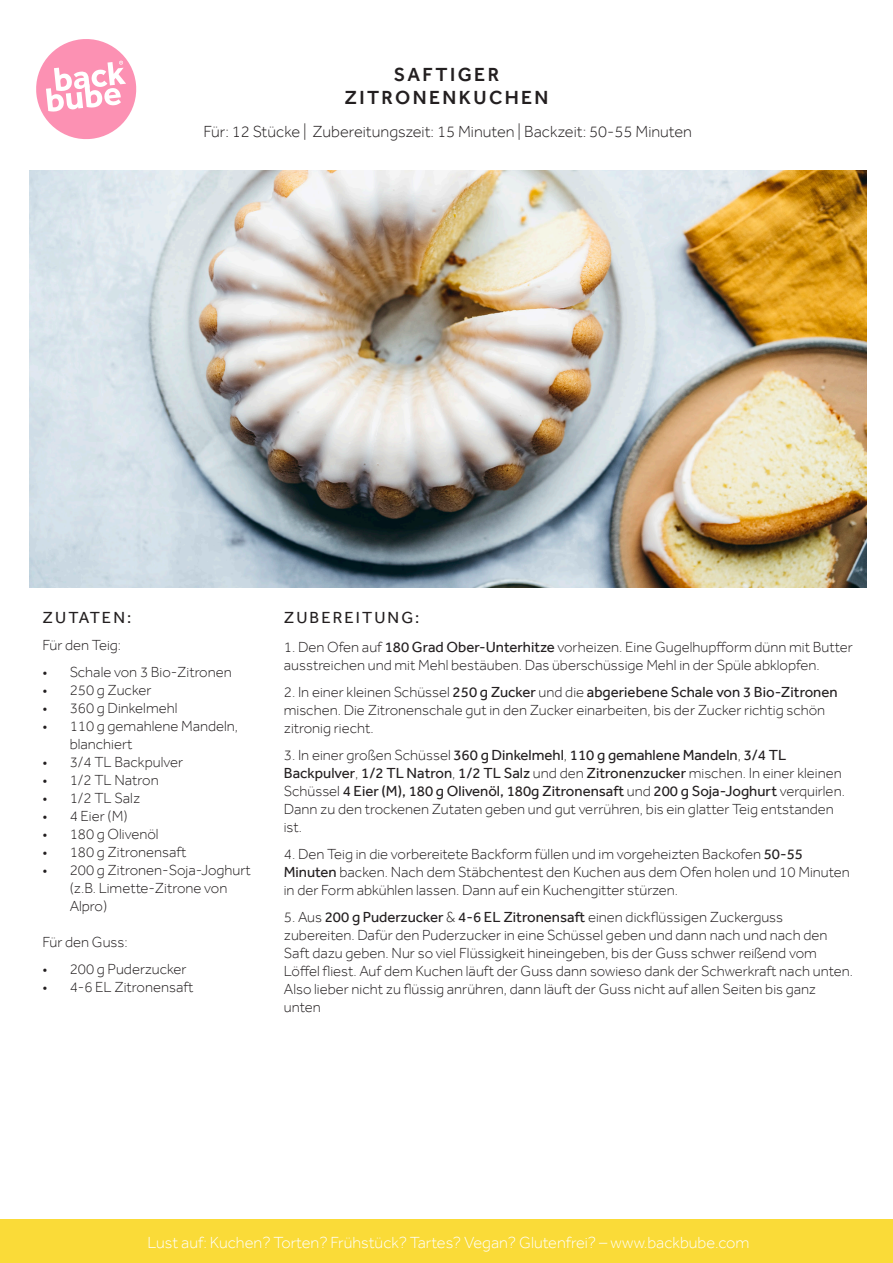
<style>
.page{position:relative;width:893px;height:1263px;background:#fff}
.page>*{position:absolute;margin:0;border:0;box-sizing:border-box;transform-origin:0 0}
.t1{font:500 19.5px "Effra";letter-spacing:.125em;color:#231f20}
.t2{font:300 16.5px "Effra";color:#fff}
.t3{font:300 16.5px "Effra";color:#231f20}
.t4{font:16.5px "Effra";letter-spacing:.125em;color:#231f20}
.t5{font:300 15px/18px "Effra";color:#231f20}
.s1{font-weight:400}
</style>
<div class="page">
<div style="left:0;top:1220px;width:893px;height:43px;background:#fadb38"></div>
<svg style="left:36px;top:39px;width:101px;height:100px"></svg>
<img style="left:30px;top:170px;width:836px;height:417px">
<p class="t1" style="left:394px;top:63px;width:107px">SAFTIGER</p>
<p class="t1" style="left:344px;top:86px;width:206px">ZITRONENKUCHEN</p>
<p class="t3" style="left:204px;top:122px;width:490px">Für: 12 Stücke | Zubereitungszeit: 15 Minuten | Backzeit: 50-55 Minuten</p>
<p class="t4" style="left:43px;top:608px;width:90px">ZUTATEN:</p>
<p class="t5" style="left:43px;top:636px;width:80px">Für den Teig:</p>
<p class="t5" style="left:43px;top:663px;width:191px">• Schale von 3 Bio-Zitronen</p>
<p class="t5" style="left:43px;top:681px;width:110px">• 250 g Zucker</p>
<p class="t5" style="left:43px;top:699px;width:136px">• 360 g Dinkelmehl</p>
<p class="t5" style="left:70px;top:717px;width:170px;text-indent:-27px">• 110 g gemahlene Mandeln, blanchiert</p>
<p class="t5" style="left:43px;top:753px;width:142px">• 3/4 TL Backpulver</p>
<p class="t5" style="left:43px;top:771px;width:118px">• 1/2 TL Natron</p>
<p class="t5" style="left:43px;top:789px;width:99px">• 1/2 TL Salz</p>
<p class="t5" style="left:43px;top:807px;width:86px">• 4 Eier (M)</p>
<p class="t5" style="left:43px;top:825px;width:118px">• 180 g Olivenöl</p>
<p class="t5" style="left:43px;top:843px;width:145px">• 180 g Zitronensaft</p>
<p class="t5" style="left:70px;top:861px;width:183px;text-indent:-27px">• 200 g Zitronen-Soja-Joghurt (z.B. Limette-Zitrone von<br>Alpro)</p>
<p class="t5" style="left:43px;top:933px;width:87px">Für den Guss:</p>
<p class="t5" style="left:43px;top:960px;width:146px">• 200 g Puderzucker</p>
<p class="t5" style="left:43px;top:978px;width:152px">• 4-6 EL Zitronensaft</p>
<p class="t4" style="left:284px;top:608px;width:137px">ZUBEREITUNG:</p>
<p class="t5" style="left:284px;top:638px;width:570px">1. Den Ofen auf <span class="s1">180 Grad Ober-Unterhitze</span> vorheizen. Eine Gugelhupfform dünn mit Butter ausstreichen und mit Mehl bestäuben. Das überschüssige Mehl in der Spüle abklopfen.</p>
<p class="t5" style="left:284px;top:683px;width:555px">2. In einer kleinen Schüssel <span class="s1">250 g Zucker</span> und die <span class="s1">abgeriebene Schale von 3 Bio-Zitronen </span>mischen. Die Zitronenschale gut in den Zucker einarbeiten, bis der Zucker richtig schön zitronig riecht.</p>
<p class="t5" style="left:284px;top:746px;width:563px">3. In einer großen Schüssel <span class="s1">360 g Dinkelmehl</span>, <span class="s1">110 g gemahlene Mandeln</span>, <span class="s1">3/4 TL Backpulver</span>, <span class="s1">1/2 TL Natron</span>, <span class="s1">1/2 TL Salz</span> und den <span class="s1">Zitronenzucker</span> mischen. In einer kleinen Schüssel <span class="s1">4 Eier (M), 180 g Olivenöl, 180g Zitronensaft</span> und <span class="s1">200 g Soja-Joghurt</span> verquirlen.<br>Dann zu den trockenen Zutaten geben und gut verrühren, bis ein glatter Teig entstanden ist.</p>
<p class="t5" style="left:284px;top:845px;width:567px">4. Den Teig in die vorbereitete Backform füllen und im vorgeheizten Backofen <span class="s1">50-55<br>Minuten</span> backen. Nach dem Stäbchentest den Kuchen aus dem Ofen holen und 10 Minuten in der Form abkühlen lassen. Dann auf ein Kuchengitter stürzen.</p>
<p class="t5" style="left:284px;top:908px;width:571px">5. Aus <span class="s1">200 g Puderzucker</span> &amp; <span class="s1">4-6 EL Zitronensaft</span> einen dickflüssigen Zuckerguss zubereiten. Dafür den Puderzucker in eine Schüssel geben und dann nach und nach den Saft dazu geben. Nur so viel Flüssigkeit hineingeben, bis der Guss schwer reißend vom Löffel fliest. Auf dem Kuchen läuft der Guss dann sowieso dank der Schwerkraft nach unten.<br>Also lieber nicht zu flüssig anrühren, dann läuft der Guss nicht auf allen Seiten bis ganz unten</p>
<p class="t2" style="left:147px;top:1232px;width:604px">Lust auf: Kuchen? Torten? Frühstück? Tartes? Vegan? Glutenfrei? – www.backbube.com</p>
</div>
